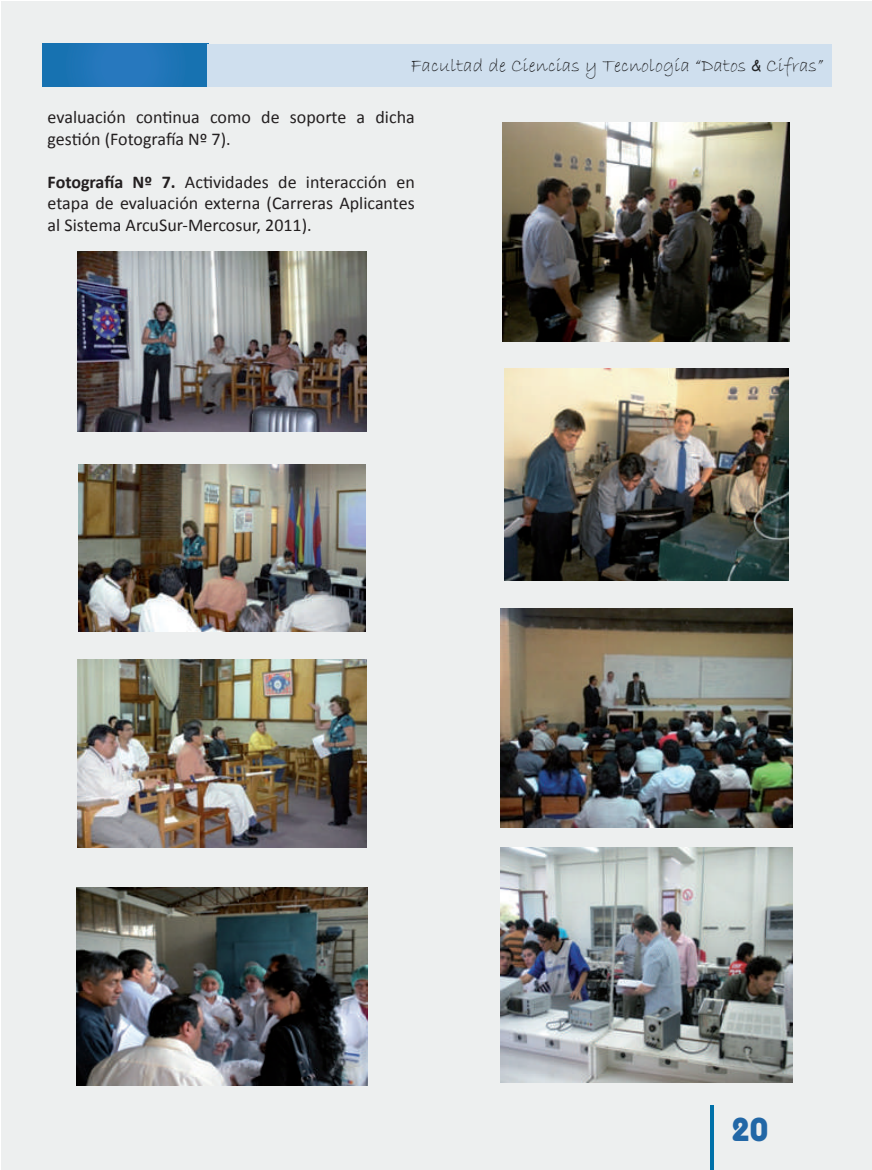
<style>
.page{position:relative;width:872px;height:1170px;background:#fff}
.page>*{position:absolute;margin:0;border:0;box-sizing:border-box;transform-origin:0 0}
.t1{font:700 33px "Bauhaus Std";color:#2267a6}
.t2{font:19.5px "Bradley Hand ITC";color:#222325}
.t3{font:18px/21.6px "Calibri";color:#231f20}
.s1{font-family:"Comic Sans MS";font-size:15px}
.s2{font-weight:700}
</style>
<div class="page">
<div style="left:2px;top:1px;width:870px;height:1168px;background:#edefef"></div>
<div style="left:42px;top:44px;width:166px;height:42px;background:#1f75b8"></div>
<div style="left:208px;top:44px;width:624px;height:43px;background:#cfdfee"></div>
<hr style="left:710px;top:1105px;width:4px;height:64px;background:#0071a9">
<img style="left:77px;top:251px;width:289px;height:180px">
<img style="left:78px;top:464px;width:287px;height:167px">
<img style="left:77px;top:660px;width:289px;height:187px">
<img style="left:77px;top:887px;width:290px;height:198px">
<img style="left:503px;top:123px;width:287px;height:218px">
<img style="left:504px;top:368px;width:284px;height:212px">
<img style="left:500px;top:608px;width:292px;height:219px">
<img style="left:500px;top:847px;width:292px;height:234px">
<p class="t2" style="left:411px;top:53px;width:414px">Facultad de Ciencias y Tecnología “Datos <span class="s1">&amp;</span> Cifras”</p>
<p class="t3" style="left:48px;top:105px;width:368px">evaluación continua como de soporte a dicha gestión (Fotografía Nº 7).</p>
<p class="t3" style="left:48px;top:170px;width:369px;text-align:justify"><span class="s2">Fotografía Nº 7.</span> Actividades de interacción en etapa de evaluación externa (Carreras Aplicantes al Sistema ArcuSur-Mercosur, 2011).</p>
<h1 class="t1" style="left:731px;top:1109px;width:38px">20</h1>
</div>
